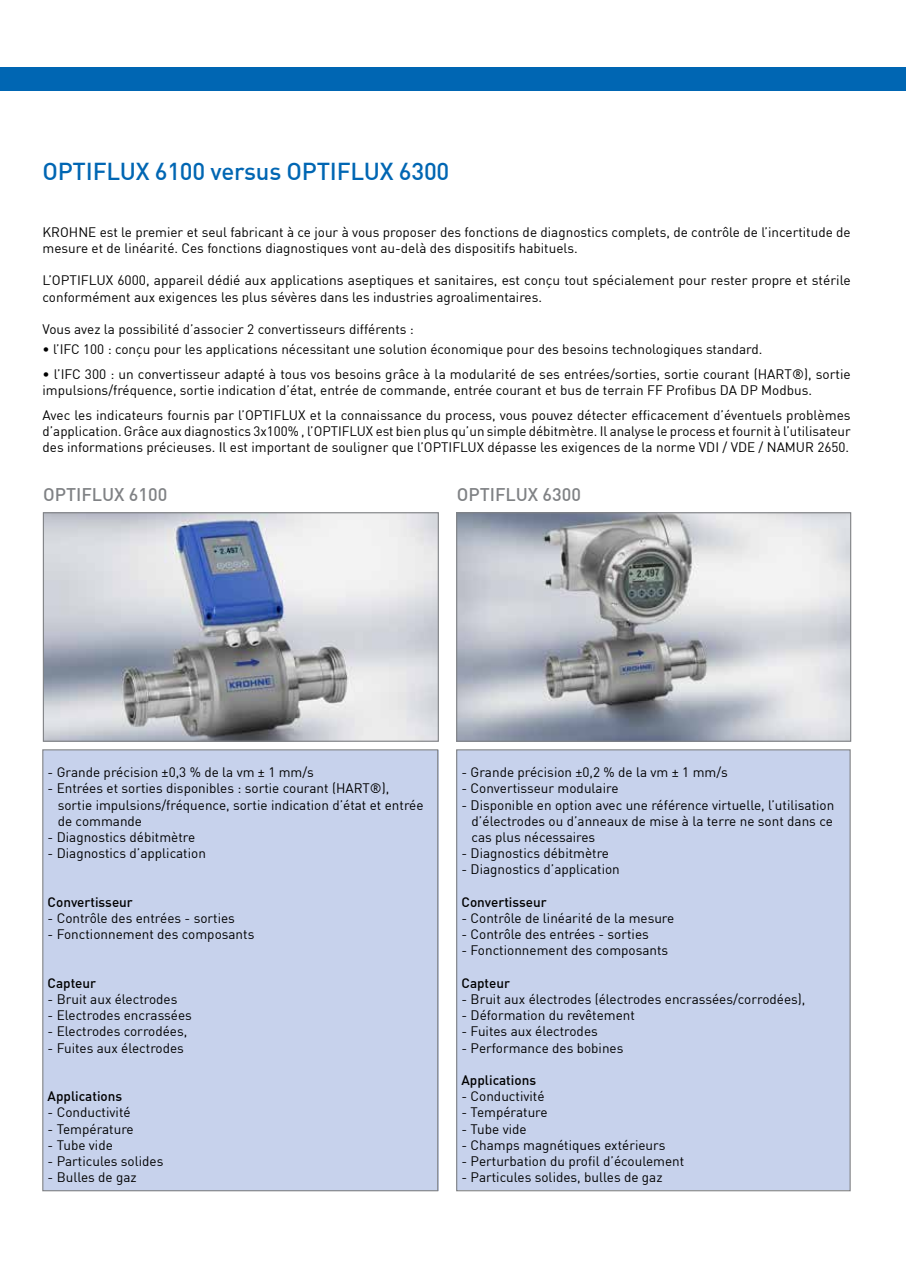
<style>
.page{position:relative;width:906px;height:1263px;background:#fff}
.page>*{position:absolute;margin:0;border:0;box-sizing:border-box;transform-origin:0 0}
.t1{font:500 24px "DIN";letter-spacing:-.01em;color:#0066b3}
.t2{font:500 18px "DIN";color:#808285}
.t3{font:13.5px/16.2px "DIN";color:#000}
.t4{font:500 13.5px "DIN";color:#000}
</style>
<div class="page">
<div style="left:457px;top:750px;width:392px;height:440px;background:#c7d2ec"></div>
<div style="left:43px;top:750px;width:395px;height:441px;background:#c7d2ec"></div>
<img style="left:458px;top:514px;width:391px;height:226px">
<div style="left:456px;top:512px;width:395px;height:230px;border:1px solid #808285"></div>
<img style="left:45px;top:514px;width:392px;height:226px">
<div style="left:43px;top:512px;width:396px;height:230px;border:1px solid #808285"></div>
<div style="left:0;top:67px;width:906px;height:24px;background:#0066b3"></div>
<h1 class="t1" style="left:43px;top:156px;width:408px">OPTIFLUX 6100 versus OPTIFLUX 6300</h1>
<p class="t3" style="left:43px;top:224px;width:809px">KROHNE est le premier et seul fabricant à ce jour à vous proposer des fonctions de diagnostics complets, de contrôle de l’incertitude de mesure et de linéarité. Ces fonctions diagnostiques vont au-delà des dispositifs habituels.</p>
<p class="t3" style="left:43px;top:272px;width:809px">L’OPTIFLUX 6000, appareil dédié aux applications aseptiques et sanitaires, est conçu tout spécialement pour rester propre et stérile conformément aux exigences les plus sévères dans les industries agroalimentaires.</p>
<p class="t3" style="left:43px;top:321px;width:373px">Vous avez la possibilité d’associer 2 convertisseurs différents :</p>
<p class="t3" style="left:43px;top:341px;width:721px">• l’IFC 100 : conçu pour les applications nécessitant une solution économique pour des besoins technologiques standard.</p>
<p class="t3" style="left:43px;top:366px;width:809px">• l’IFC 300 : un convertisseur adapté à tous vos besoins grâce à la modularité de ses entrées/sorties, sortie courant (HART®), sortie impulsions/fréquence, sortie indication d’état, entrée de commande, entrée courant et bus de terrain FF Profibus DA DP Modbus.</p>
<p class="t3" style="left:43px;top:407px;width:809px;text-align:justify">Avec les indicateurs fournis par l’OPTIFLUX et la connaissance du process, vous pouvez détecter efficacement d’éventuels problèmes d’application. Grâce aux diagnostics 3x100% , l’OPTIFLUX est bien plus qu’un simple débitmètre. Il analyse le process et fournit à l’utilisateur des informations précieuses. Il est important de souligner que l’OPTIFLUX dépasse les exigences de la norme VDI / VDE / NAMUR 2650.</p>
<h2 class="t2" style="left:43px;top:482px;width:126px">OPTIFLUX 6100</h2>
<h2 class="t2" style="left:457px;top:482px;width:126px">OPTIFLUX 6300</h2>
<p class="t3" style="left:48px;top:764px;width:268px">- Grande précision ±0,3 % de la vm ± 1 mm/s</p>
<p class="t3" style="left:58px;top:780px;width:367px;text-indent:-10px">- Entrées et sorties disponibles : sortie courant (HART®), sortie impulsions/fréquence, sortie indication d’état et entrée de commande</p>
<p class="t3" style="left:48px;top:829px;width:149px">- Diagnostics débitmètre</p>
<p class="t3" style="left:48px;top:845px;width:160px">- Diagnostics d’application</p>
<p class="t4" style="left:48px;top:893px;width:87px">Convertisseur</p>
<p class="t3" style="left:48px;top:910px;width:189px">- Contrôle des entrées - sorties</p>
<p class="t3" style="left:48px;top:926px;width:208px">- Fonctionnement des composants</p>
<p class="t4" style="left:48px;top:974px;width:50px">Capteur</p>
<p class="t3" style="left:48px;top:991px;width:131px">- Bruit aux électrodes</p>
<p class="t3" style="left:48px;top:1007px;width:146px">- Electrodes encrassées</p>
<p class="t3" style="left:48px;top:1023px;width:141px">- Electrodes corrodées,</p>
<p class="t3" style="left:48px;top:1039px;width:138px">- Fuites aux électrodes</p>
<p class="t4" style="left:48px;top:1088px;width:76px">Applications</p>
<p class="t3" style="left:48px;top:1104px;width:84px">- Conductivité</p>
<p class="t3" style="left:48px;top:1120px;width:88px">- Température</p>
<p class="t3" style="left:48px;top:1136px;width:67px">- Tube vide</p>
<p class="t3" style="left:48px;top:1153px;width:117px">- Particules solides</p>
<p class="t3" style="left:48px;top:1169px;width:91px">- Bulles de gaz</p>
<p class="t3" style="left:461px;top:764px;width:268px">- Grande précision ±0,2 % de la vm ± 1 mm/s</p>
<p class="t3" style="left:461px;top:780px;width:158px">- Convertisseur modulaire</p>
<p class="t3" style="left:471px;top:796px;width:364px;text-align:justify;text-indent:-10px">- Disponible en option avec une référence virtuelle, l’utilisation d’électrodes ou d’anneaux de mise à la terre ne sont dans ce cas plus nécessaires</p>
<p class="t3" style="left:461px;top:845px;width:149px">- Diagnostics débitmètre</p>
<p class="t3" style="left:461px;top:861px;width:160px">- Diagnostics d’application</p>
<p class="t4" style="left:461px;top:893px;width:87px">Convertisseur</p>
<p class="t3" style="left:461px;top:910px;width:214px">- Contrôle de linéarité de la mesure</p>
<p class="t3" style="left:461px;top:926px;width:189px">- Contrôle des entrées - sorties</p>
<p class="t3" style="left:461px;top:942px;width:208px">- Fonctionnement des composants</p>
<p class="t4" style="left:461px;top:974px;width:50px">Capteur</p>
<p class="t3" style="left:461px;top:991px;width:345px">- Bruit aux électrodes (électrodes encrassées/corrodées),</p>
<p class="t3" style="left:461px;top:1007px;width:175px">- Déformation du revêtement</p>
<p class="t3" style="left:461px;top:1023px;width:138px">- Fuites aux électrodes</p>
<p class="t3" style="left:461px;top:1039px;width:163px">- Performance des bobines</p>
<p class="t4" style="left:461px;top:1071px;width:76px">Applications</p>
<p class="t3" style="left:461px;top:1088px;width:84px">- Conductivité</p>
<p class="t3" style="left:461px;top:1104px;width:88px">- Température</p>
<p class="t3" style="left:461px;top:1120px;width:67px">- Tube vide</p>
<p class="t3" style="left:461px;top:1136px;width:205px">- Champs magnétiques extérieurs</p>
<p class="t3" style="left:461px;top:1153px;width:224px">- Perturbation du profil d’écoulement</p>
<p class="t3" style="left:461px;top:1169px;width:202px">- Particules solides, bulles de gaz</p>
</div>
